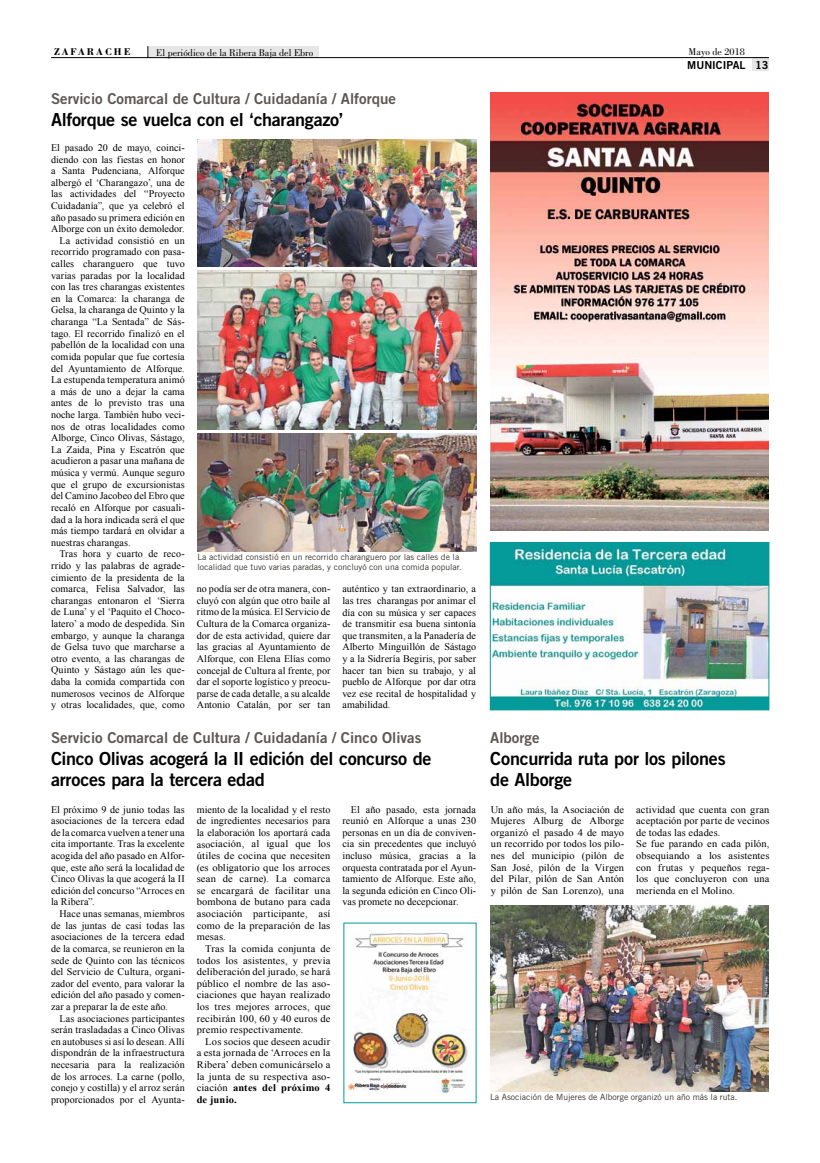
<style>
.page{position:relative;width:820px;height:1163px;background:#fff}
.page>*{position:absolute;margin:0;border:0;box-sizing:border-box;transform-origin:0 0}
.t1{font:18px/21.6px "Trade Gothic LT Std Bd 2";letter-spacing:-.015em;color:#000}
.t2{font:15px "Trade Gothic Bold Two";color:#5d5752}
.t3{font:11px "Trade Gothic LT Std Bd 2";color:#000}
.t4{font:10.1px/11.6px "Times New Roman";letter-spacing:.005em;color:#000;text-align:justify}
.t5{font:10.1px/11.6px "Times New Roman";letter-spacing:.005em;color:#000;text-align:justify;scale:1.04 1}
.t6{font:10.1px "Bodoni Std";color:#000}
.t7{font:700 10.1px "Bodoni Std";letter-spacing:.2em;color:#000}
.t8{font:8.5px/10.2px "Trade Gothic LT Std";color:#39342f}
.s1{font-weight:700}
</style>
<div class="page">
<div style="left:752px;top:58px;width:16px;height:13px;background:#e7e6e6"></div>
<div style="left:148px;top:46px;width:170px;height:12px;background:#e7e6e6"></div>
<hr style="left:51px;top:57px;width:717px;height:1px;background:#000">
<svg style="left:147px;top:46px;width:1px;height:12px"></svg>
<img style="left:347px;top:932px;width:123px;height:164px">
<img style="left:490px;top:905px;width:278px;height:185px">
<img style="left:197px;top:433px;width:279px;height:118px">
<img style="left:197px;top:270px;width:279px;height:159px">
<img style="left:197px;top:139px;width:279px;height:128px">
<img style="left:490px;top:93px;width:278px;height:437px">
<img style="left:492px;top:544px;width:274px;height:164px">
<div style="left:490px;top:542px;width:278px;height:168px;border:1px solid #059a98"></div>
<p class="t7" style="left:54px;top:46px;width:78px">ZAFARACHE</p>
<p class="t6" style="left:688px;top:46px;width:58px">Mayo de 2018</p>
<p class="t3" style="left:687px;top:58px;width:83px">MUNICIPAL 13</p>
<p class="t6" style="left:156px;top:47px;width:158px">El periódico de la Ribera Baja del Ebro</p>
<h2 class="t2" style="left:51px;top:90px;width:346px">Servicio Comarcal de Cultura / Cuidadanía / Alforque</h2>
<h1 class="t1" style="left:51px;top:108px;width:294px">Alforque se vuelca con el ‘charangazo’</h1>
<p class="t4" style="left:51px;top:141px;width:135px">El pasado 20 de mayo, coinci-</p>
<p class="t4" style="left:51px;top:153px;width:135px">diendo con las fiestas en honor</p>
<p class="t4" style="left:51px;top:165px;width:135px">a Santa Pudenciana, Alforque</p>
<p class="t4" style="left:51px;top:176px;width:135px">albergó el ‘Charangazo’, una de</p>
<p class="t4" style="left:51px;top:188px;width:135px">las actividades del “Proyecto</p>
<p class="t4" style="left:51px;top:199px;width:135px">Cuidadanía”, que ya celebró el</p>
<p class="t4" style="left:51px;top:211px;width:135px">año pasado su primera edición en</p>
<p class="t4" style="left:51px;top:223px;width:135px">Alborge con un éxito demoledor.</p>
<p class="t4" style="left:60px;top:234px;width:127px">La actividad consistió en un</p>
<p class="t4" style="left:51px;top:246px;width:135px">recorrido programado con pasa-</p>
<p class="t4" style="left:51px;top:257px;width:135px">calles charanguero que tuvo</p>
<p class="t4" style="left:51px;top:269px;width:135px">varias paradas por la localidad</p>
<p class="t4" style="left:51px;top:281px;width:135px">con las tres charangas existentes</p>
<p class="t4" style="left:51px;top:292px;width:135px">en la Comarca: la charanga de</p>
<p class="t4" style="left:51px;top:304px;width:135px">Gelsa, la charanga de Quinto y la</p>
<p class="t4" style="left:51px;top:315px;width:135px">charanga “La Sentada” de Sás-</p>
<p class="t4" style="left:51px;top:327px;width:135px">tago. El recorrido finalizó en el</p>
<p class="t4" style="left:51px;top:339px;width:135px">pabellón de la localidad con una</p>
<p class="t4" style="left:51px;top:350px;width:135px">comida popular que fue cortesía</p>
<p class="t4" style="left:51px;top:362px;width:135px">del Ayuntamiento de Alforque.</p>
<p class="t4" style="left:51px;top:373px;width:135px">La estupenda temperatura animó</p>
<p class="t4" style="left:51px;top:385px;width:135px">a más de uno a dejar la cama</p>
<p class="t4" style="left:51px;top:397px;width:135px">antes de lo previsto tras una</p>
<p class="t4" style="left:51px;top:408px;width:135px">noche larga. También hubo veci-</p>
<p class="t4" style="left:51px;top:420px;width:135px">nos de otras localidades como</p>
<p class="t4" style="left:51px;top:431px;width:135px">Alborge, Cinco Olivas, Sástago,</p>
<p class="t4" style="left:51px;top:443px;width:135px">La Zaida, Pina y Escatrón que</p>
<p class="t4" style="left:51px;top:455px;width:135px">acudieron a pasar una mañana de</p>
<p class="t4" style="left:51px;top:466px;width:135px">música y vermú. Aunque seguro</p>
<p class="t4" style="left:51px;top:478px;width:135px">que el grupo de excursionistas</p>
<p class="t4" style="left:51px;top:489px;width:135px">del Camino Jacobeo del Ebro que</p>
<p class="t4" style="left:51px;top:501px;width:135px">recaló en Alforque por casuali-</p>
<p class="t4" style="left:51px;top:513px;width:135px">dad a la hora indicada será el que</p>
<p class="t4" style="left:51px;top:524px;width:135px">más tiempo tardará en olvidar a</p>
<p class="t4" style="left:51px;top:536px;width:81px">nuestras charangas.</p>
<p class="t4" style="left:60px;top:547px;width:127px">Tras hora y cuarto de reco-</p>
<p class="t4" style="left:51px;top:559px;width:135px">rrido y las palabras de agrade-</p>
<p class="t4" style="left:51px;top:571px;width:135px">cimiento de la presidenta de la</p>
<p class="t4" style="left:51px;top:582px;width:135px">comarca, Felisa Salvador, las</p>
<p class="t4" style="left:51px;top:594px;width:135px">charangas entonaron el ‘Sierra</p>
<p class="t4" style="left:51px;top:605px;width:135px">de Luna’ y el ‘Paquito el Choco-</p>
<p class="t4" style="left:51px;top:617px;width:135px">latero’ a modo de despedida. Sin</p>
<p class="t4" style="left:51px;top:629px;width:135px">embargo, y aunque la charanga</p>
<p class="t4" style="left:51px;top:640px;width:135px">de Gelsa tuvo que marcharse a</p>
<p class="t4" style="left:51px;top:652px;width:135px">otro evento, a las charangas de</p>
<p class="t4" style="left:51px;top:664px;width:135px">Quinto y Sástago aún les que-</p>
<p class="t4" style="left:51px;top:675px;width:135px">daba la comida compartida con</p>
<p class="t4" style="left:51px;top:687px;width:135px">numerosos vecinos de Alforque</p>
<p class="t4" style="left:51px;top:698px;width:135px">y otras localidades, que, como</p>
<p class="t8" style="left:197px;top:551px;width:266px">La actividad consistió en un recorrido charanguero por las calles de la localidad que tuvo varias paradas, y concluyó con una comida popular.</p>
<p class="t4" style="left:197px;top:582px;width:135px">no podía ser de otra manera, con&shy;cluyó con algún que otro baile al ritmo de la música. El Servicio de Cultura de la Comarca organiza&shy;dor de esta actividad, quiere dar las gracias al Ayuntamiento de Alforque, con Elena Elías como concejal de Cultura al frente, por dar el soporte logístico y preocu&shy;parse de cada detalle, a su alcalde Antonio Catalán, por ser tan</p>
<p class="t4" style="left:342px;top:582px;width:135px">auténtico y tan extraordinario, a las tres charangas por animar el día con su música y ser capaces de transmitir esa buena sintonía que transmiten, a la Panadería de Alberto Minguillón de Sástago y a la Sidrería Begiris, por saber hacer tan bien su trabajo, y al pueblo de Alforque por dar otra vez ese recital de hospitalidad y amabilidad.</p>
<h2 class="t2" style="left:51px;top:728px;width:371px">Servicio Comarcal de Cultura / Cuidadanía / Cinco Olivas</h2>
<h1 class="t1" style="left:51px;top:746px;width:382px">Cinco Olivas acogerá la II edición del concurso de arroces para la tercera edad</h1>
<h2 class="t2" style="left:490px;top:728px;width:51px">Alborge</h2>
<h1 class="t1" style="left:490px;top:746px;width:237px">Concurrida ruta por los pilones de Alborge</h1>
<p class="t4" style="left:51px;top:802px;width:135px">El próximo 9 de junio todas las asociaciones de la tercera edad de la comarca vuelven a tener una cita importante. Tras la excelente acogida del año pasado en Alfor&shy;que, este año será la localidad de Cinco Olivas la que acogerá la II edición del concurso “Arroces en la Ribera”.</p>
<p class="t4" style="left:51px;top:907px;width:135px;text-indent:9px">Hace unas semanas, miembros de las juntas de casi todas las asociaciones de la tercera edad de la comarca, se reunieron en la sede de Quinto con las técnicos del Servicio de Cultura, organi&shy;zador del evento, para valorar la edición del año pasado y comen&shy;zar a preparar la de este año.</p>
<p class="t4" style="left:51px;top:1011px;width:135px;text-indent:9px">Las asociaciones participantes serán trasladadas a Cinco Olivas en autobuses si así lo desean. Allí dispondrán de la infraestructura necesaria para la realización de los arroces. La carne (pollo, conejo y costilla) y el arroz serán proporcionados por el Ayunta-</p>
<p class="t4" style="left:197px;top:803px;width:135px">miento de la localidad y el resto de ingredientes necesarios para la elaboración los aportará cada asociación, al igual que los útiles de cocina que necesiten (es obligatorio que los arroces sean de carne). La comarca se encargará de facilitar una bombona de butano para cada asociación participante, así como de la preparación de las mesas.</p>
<p class="t5" style="left:197px;top:942px;width:130px;text-indent:9px">Tras la comida conjunta de todos los asistentes, y previa deliberación del jurado, se hará público el nombre de las aso&shy;ciaciones que hayan realizado los tres mejores arroces, que recibirán 100, 60 y 40 euros de premio respectivamente.</p>
<p class="t5" style="left:197px;top:1035px;width:130px;text-indent:9px">Los socios que deseen acudir a esta jornada de ‘Arroces en la Ribera’ deben comunicárselo a la junta de su respectiva aso&shy;ciación <span class="s1">antes del próximo 4 de junio.</span></p>
<p class="t4" style="left:342px;top:802px;width:135px;text-indent:9px">El año pasado, esta jornada reunió en Alforque a unas 230 personas en un día de conviven&shy;cia sin precedentes que incluyó incluso música, gracias a la orquesta contratada por el Ayun&shy;tamiento de Alforque. Este año, la segunda edición en Cinco Oli&shy;vas promete no decepcionar.</p>
<p class="t4" style="left:490px;top:802px;width:135px">Un año más, la Asociación de Mujeres Alburg de Alborge organizó el pasado 4 de mayo un recorrido por todos los pilo&shy;nes del municipio (pilón de San José, pilón de la Virgen del Pilar, pilón de San Antón y pilón de San Lorenzo), una</p>
<p class="t4" style="left:636px;top:803px;width:135px;text-align:left">actividad que cuenta con gran aceptación por parte de vecinos de todas las edades.<br>Se fue parando en cada pilón, obsequiando a los asistentes con frutas y pequeños rega&shy;los que concluyeron con una merienda en el Molino.</p>
<p class="t8" style="left:490px;top:1091px;width:249px">La Asociación de Mujeres de Alborge organizó un año más la ruta.</p>
</div>
